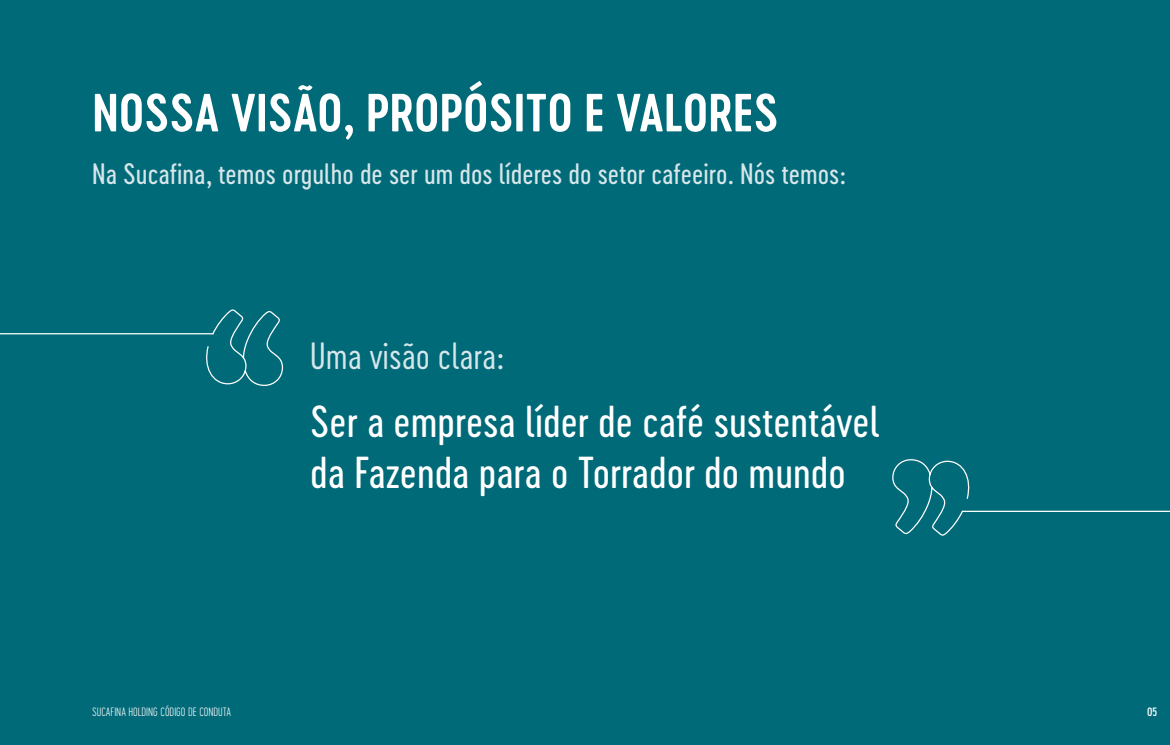
<style>
.page{position:relative;width:1170px;height:745px;background:#fff}
.page>*{position:absolute;margin:0;border:0;box-sizing:border-box;transform-origin:0 0}
.t1{font:50px "Cervo Neue Semi Bold Neue";color:#fff}
.t2{font:41.75px/50px "Cervo Neue Regular Neue";color:#fff}
.t3{font:35.38px "Cervo Neue Light Neue";color:#d6e6ea}
.t4{font:27.5px "Cervo Neue Regular Neue";color:#d6e6ea}
.t5{font:11.25px "Cervo Neue Thin Neue";color:#fff}
.t6{font:11.25px "Cervo Neue Medium Neue";color:#fff}
</style>
<div class="page">
<div style="left:0;top:0;width:1169px;height:744px;background:#006a78"></div>
<hr style="left:0;top:333px;width:213px;height:1px;background:#fff">
<svg style="left:203px;top:309px;width:81px;height:77px"></svg>
<hr style="left:961px;top:510px;width:208px;height:1px;background:#fff">
<svg style="left:892px;top:459px;width:80px;height:76px"></svg>
<h1 class="t1" style="left:92px;top:79px;width:688px">NOSSA VISÃO, PROPÓSITO E VALORES</h1>
<p class="t4" style="left:92px;top:156px;width:755px">Na Sucafina, temos orgulho de ser um dos líderes do setor cafeeiro. Nós temos:</p>
<p class="t3" style="left:310px;top:332px;width:195px">Uma visão clara:</p>
<h2 class="t2" style="left:310px;top:396px;width:571px">Ser a empresa líder de café sustentável da Fazenda para o Torrador do mundo</h2>
<p class="t5" style="left:92px;top:704px;width:140px">SUCAFINA HOLDING CÓDIGO DE CONDUTA</p>
<p class="t6" style="left:1146px;top:704px;width:12px">05</p>
</div>
